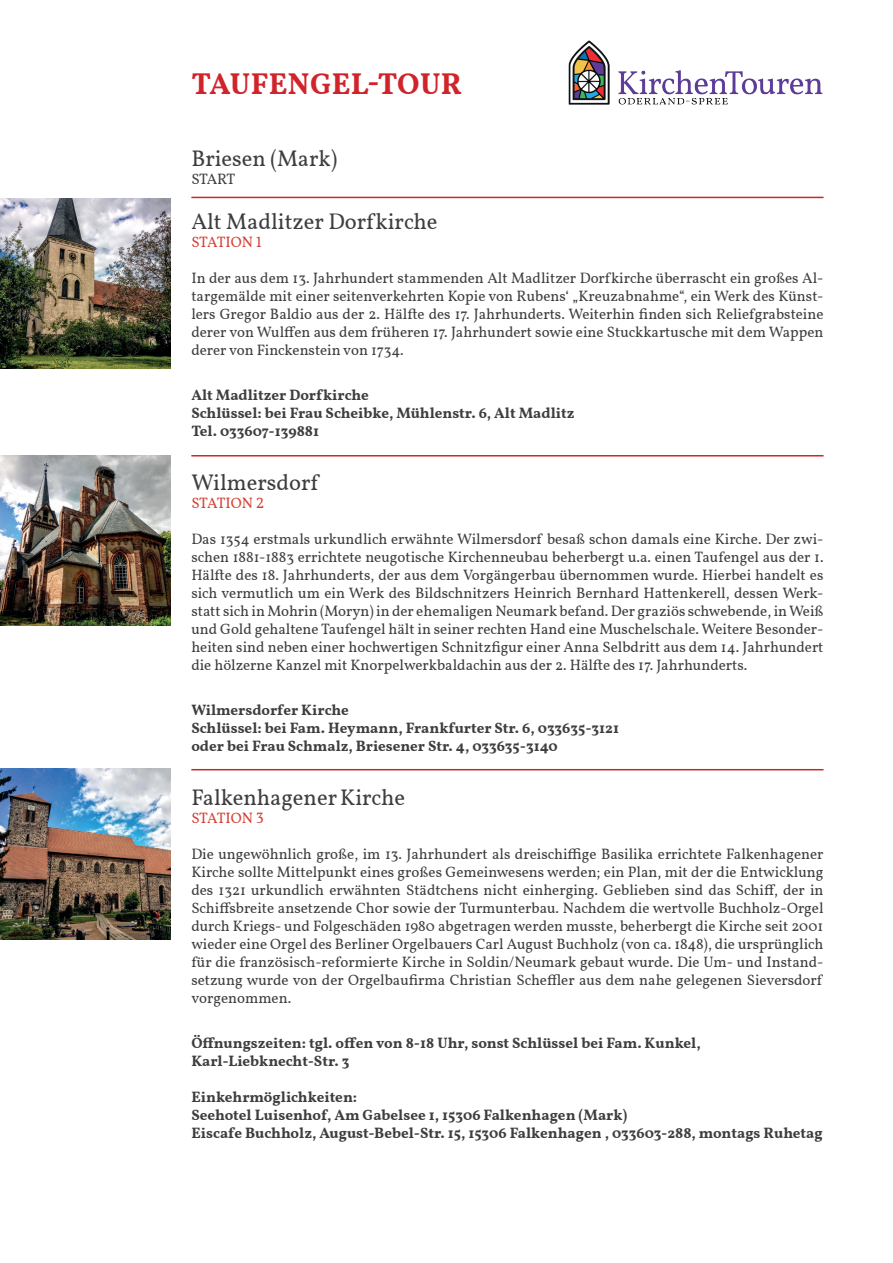
<style>
.page{position:relative;width:893px;height:1263px;background:#fff}
.page>*{position:absolute;margin:0;border:0;box-sizing:border-box;transform-origin:0 0}
.t1{font:700 30px "Vollkorn SC";letter-spacing:.01em;color:#d1232a}
.t2{font:22.5px "Vollkorn";color:#3e3e3f}
.t3{font:15px/18px "Vollkorn";color:#3e3e3f;text-align:justify}
.t4{font:700 15px/18px "Vollkorn";color:#3e3e3f}
.t5{font:15px "Vollkorn";letter-spacing:-.025em;color:#d53f33}
</style>
<div class="page">
<img style="left:568px;top:40px;width:255px;height:65px">
<img style="left:0;top:198px;width:170px;height:170px">
<img style="left:0;top:455px;width:170px;height:170px">
<img style="left:0;top:769px;width:170px;height:170px">
<hr style="left:191px;top:455px;width:632px;height:1px;background:#d1232a">
<hr style="left:191px;top:197px;width:632px;height:1px;background:#d1232a">
<hr style="left:191px;top:769px;width:632px;height:1px;background:#d1232a">
<h1 class="t1" style="left:191px;top:61px;width:272px">TAUFENGEL-TOUR</h1>
<h2 class="t2" style="left:191px;top:142px;width:148px">Briesen (Mark)</h2>
<p class="t3" style="left:191px;top:170px;width:45px">START</p>
<h2 class="t2" style="left:191px;top:205px;width:248px">Alt Madlitzer Dorfkirche</h2>
<p class="t5" style="left:191px;top:231px;width:72px">Station 1</p>
<p class="t3" style="left:191px;top:269px;width:634px">In der aus dem 13. Jahrhundert stammenden Alt Madlitzer Dorfkirche überrascht ein großes Al&shy;targemälde mit einer seitenverkehrten Kopie von Rubens‘ „Kreuzabnahme“, ein Werk des Künst&shy;lers Gregor Baldio aus der 2. Hälfte des 17. Jahrhunderts. Weiterhin finden sich Reliefgrabsteine derer von Wulffen aus dem früheren 17. Jahrhundert sowie eine Stuckkartusche mit dem Wappen derer von Finckenstein von 1734.</p>
<p class="t4" style="left:191px;top:386px;width:385px">Alt Madlitzer Dorfkirche<br>Schlüssel: bei Frau Scheibke, Mühlenstr. 6, Alt Madlitz<br>Tel. 033607-139881</p>
<h2 class="t2" style="left:191px;top:466px;width:128px">Wilmersdorf</h2>
<p class="t5" style="left:191px;top:492px;width:74px">Station 2</p>
<p class="t3" style="left:191px;top:530px;width:634px">Das 1354 erstmals urkundlich erwähnte Wilmersdorf besaß schon damals eine Kirche. Der zwi&shy;schen 1881-1883 errichtete neugotische Kirchenneubau beherbergt u.a. einen Taufengel aus der 1.<br>Hälfte des 18. Jahrhunderts, der aus dem Vorgängerbau übernommen wurde. Hierbei handelt es sich vermutlich um ein Werk des Bildschnitzers Heinrich Bernhard Hattenkerell, dessen Werk&shy;statt sich in Mohrin (Moryn) in der ehemaligen Neumark befand. Der graziös schwebende, in Weiß und Gold gehaltene Taufengel hält in seiner rechten Hand eine Muschelschale. Weitere Besonder&shy;heiten sind neben einer hochwertigen Schnitzfigur einer Anna Selbdritt aus dem 14. Jahrhundert die hölzerne Kanzel mit Knorpelwerkbaldachin aus der 2. Hälfte des 17. Jahrhunderts.</p>
<p class="t4" style="left:191px;top:701px;width:429px">Wilmersdorfer Kirche<br>Schlüssel: bei Fam. Heymann, Frankfurter Str. 6, 033635-3121 oder bei Frau Schmalz, Briesener Str. 4, 033635-3140</p>
<h2 class="t2" style="left:191px;top:781px;width:215px">FalkenhagenerKirche</h2>
<p class="t5" style="left:191px;top:807px;width:74px">Station 3</p>
<p class="t3" style="left:191px;top:845px;width:634px">Die ungewöhnlich große, im 13. Jahrhundert als dreischiffige Basilika errichtete Falkenhagener Kirche sollte Mittelpunkt eines großes Gemeinwesens werden; ein Plan, mit der die Entwicklung des 1321 urkundlich erwähnten Städtchens nicht einherging. Geblieben sind das Schiff, der in Schiffsbreite ansetzende Chor sowie der Turmunterbau. Nachdem die wertvolle Buchholz-Orgel durch Kriegs- und Folgeschäden 1980 abgetragen werden musste, beherbergt die Kirche seit 2001 wieder eine Orgel des Berliner Orgelbauers Carl August Buchholz (von ca. 1848), die ursprünglich für die französisch-reformierte Kirche in Soldin/Neumark gebaut wurde. Die Um- und Instand&shy;setzung wurde von der Orgelbaufirma Christian Scheffler aus dem nahe gelegenen Sieversdorf vorgenommen.</p>
<p class="t4" style="left:191px;top:1034px;width:511px">Öffnungszeiten: tgl. offen von 8-18 Uhr, sonst Schlüssel bei Fam. Kunkel,<br>Karl-Liebknecht-Str. 3</p>
<p class="t4" style="left:191px;top:1088px;width:633px">Einkehrmöglichkeiten:<br>Seehotel Luisenhof, Am Gabelsee 1, 15306 Falkenhagen (Mark)<br>Eiscafe Buchholz, August-Bebel-Str. 15, 15306 Falkenhagen , 033603-288, montags Ruhetag</p>
</div>
